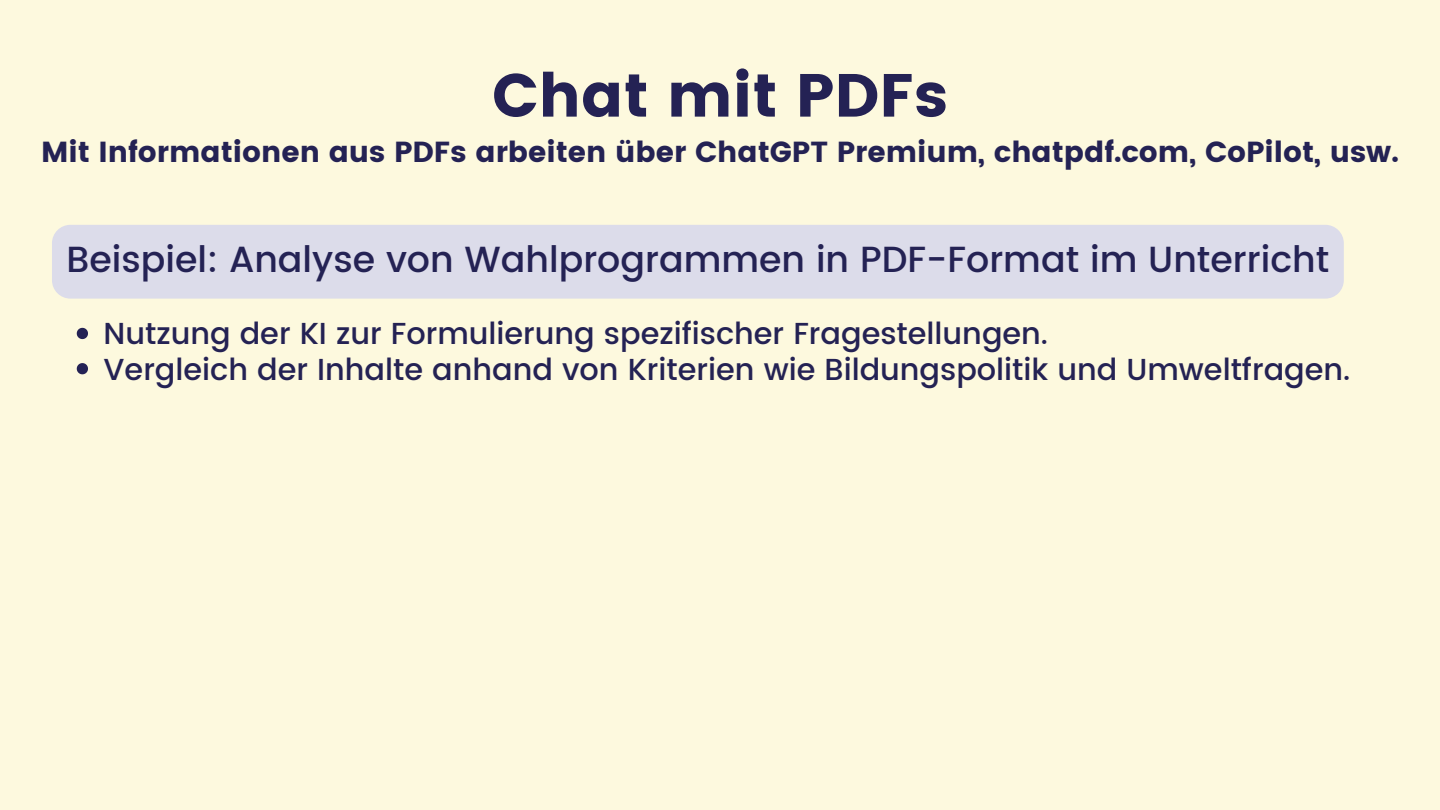
<style>
.page{position:relative;width:1440px;height:810px;background:#fdf9de}
.page>*{position:absolute;margin:0;border:0;box-sizing:border-box;transform-origin:0 0}
.t1{font:60.8px "Poppins";color:#242254}
.t2{font:500 36.3px "Poppins";color:#242254}
.t3{font:500 30.3px "Poppins";color:#242254}
.t4{font:29px "Poppins";color:#242254}
</style>
<div class="page">
<svg style="left:77px;top:328px;width:11px;height:11px"></svg>
<svg style="left:77px;top:363px;width:11px;height:11px"></svg>
<div style="left:52px;top:225px;width:1292px;height:74px;background:#dcdcea"></div>
<h1 class="t1" style="left:492px;top:60px;width:457px">Chat mit PDFs</h1>
<h3 class="t4" style="left:41px;top:135px;width:1359px">Mit Informationen aus PDFs arbeiten über ChatGPT Premium, chatpdf.com, CoPilot, usw.</h3>
<p class="t2" style="left:67px;top:238px;width:1264px">Beispiel: Analyse von Wahlprogrammen in PDF-Format im Unterricht</p>
<h2 class="t3" style="left:104px;top:316px;width:946px">Nutzung der KI zur Formulierung spezifischer Fragestellungen.</h2>
<p class="t3" style="left:104px;top:351px;width:1248px">Vergleich der Inhalte anhand von Kriterien wie Bildungspolitik und Umweltfragen.</p>
</div>
